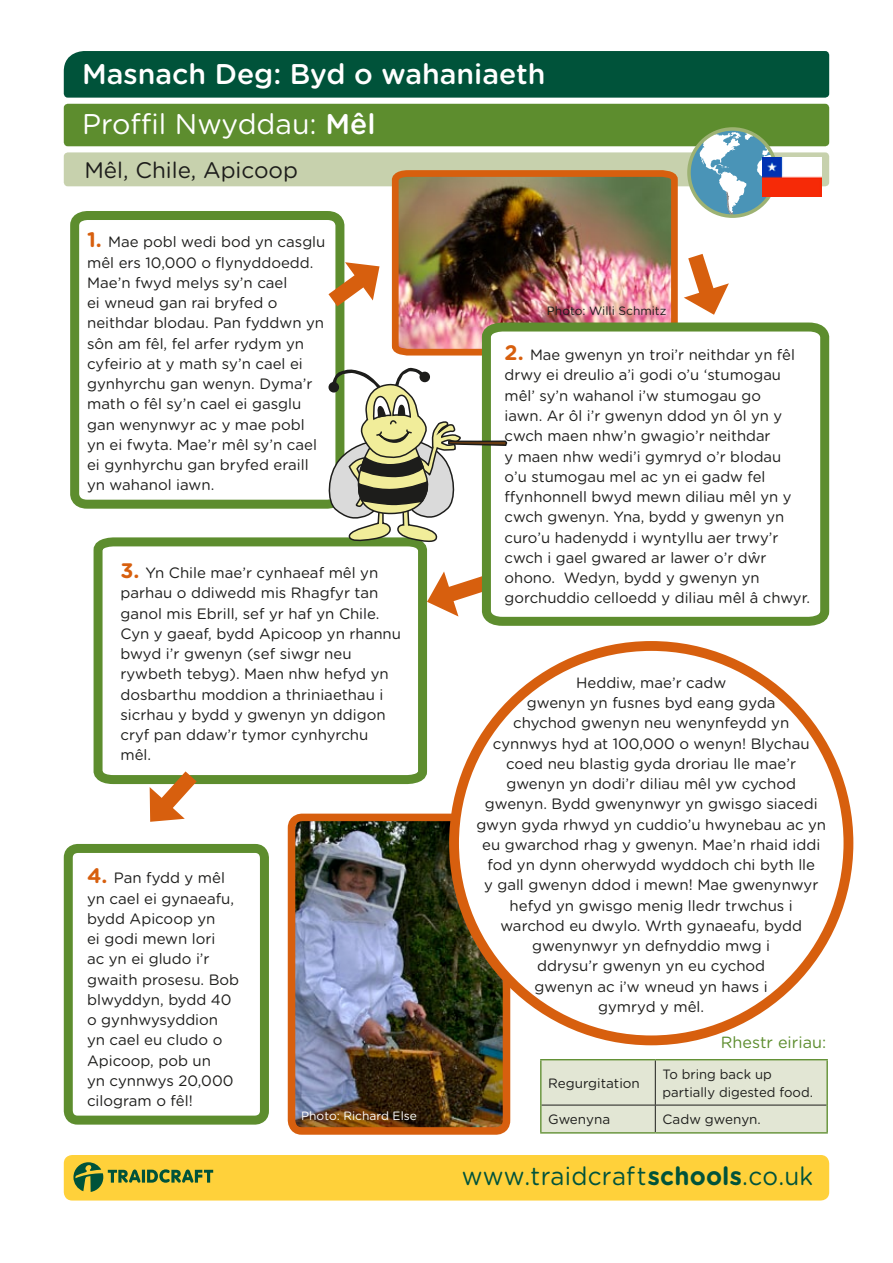
<style>
.page{position:relative;width:893px;height:1263px;background:#fff}
.page>*{position:absolute;margin:0;border:0;box-sizing:border-box;transform-origin:0 0}
.t1{font:500 28.5px/49.2px "Gotham Rounded";color:#fff}
.t2{font:25.5px "Gotham Rounded";letter-spacing:.01em;color:#00533a;scale:.95 1}
.t3{font:22.5px "Gotham Rounded";color:#1d1d1b}
.t4{font:16.2px "Gotham Rounded";color:#5d8d2e}
.t5{font:15px/20.2px "Gotham Rounded";color:#1d1d1b}
.t6{font:13.5px/17.5px "Gotham Rounded";color:#1d1d1b}
.t7{font:12px "Gotham Rounded";color:#1d1d1b}
.t8{font:12px "Gotham Rounded";color:#fff}
.s1{font-weight:400}
.s2{font-weight:700;font-size:21px;color:#d75f0e}
.s3{font-weight:700}
</style>
<div class="page">
<div style="left:64px;top:152px;width:765px;height:34px;background:#c7d1ad;border-radius:4px"></div>
<div style="left:64px;top:51px;width:765px;height:47px;background:#00533a"></div>
<div style="left:64px;top:1155px;width:765px;height:45px;background:#ffd13a;border-radius:9px"></div>
<svg style="left:73px;top:1162px;width:140px;height:30px"></svg>
<div style="left:64px;top:104px;width:765px;height:42px;background:#5d8d2e;border-radius:4px"></div>
<img style="left:297px;top:823px;width:204px;height:303px">
<div style="left:288px;top:814px;width:222px;height:321px;border:8px solid #d75f0e;border-radius:10px"></div>
<div style="left:454px;top:646px;width:394px;height:394px;background:#fff;border-radius:50%"></div>
<div style="left:449px;top:641px;width:404px;height:404px;border:10px solid #d75f0e;border-radius:50%"></div>
<svg style="left:684px;top:254px;width:45px;height:61px"></svg>
<svg style="left:70px;top:211px;width:275px;height:298px"></svg>
<svg style="left:93px;top:537px;width:335px;height:248px"></svg>
<div style="left:64px;top:844px;width:205px;height:280px;border:9px solid #5d8d2e;border-radius:9px"></div>
<hr style="left:540px;top:1059px;width:115px;height:1px;background:#5d8d2e">
<hr style="left:655px;top:1059px;width:173px;height:1px;background:#5d8d2e">
<hr style="left:826px;top:1060px;width:2px;height:45px;background:#5d8d2e">
<div style="left:540px;top:1060px;width:287px;height:72px;background:#e2e6d4"></div>
<hr style="left:826px;top:1105px;width:2px;height:27px;background:#5d8d2e">
<hr style="left:540px;top:1132px;width:115px;height:1px;background:#5d8d2e">
<hr style="left:655px;top:1132px;width:173px;height:1px;background:#5d8d2e">
<svg style="left:312px;top:255px;width:68px;height:66px"></svg>
<img style="left:389px;top:170px;width:292px;height:186px">
<svg style="left:139px;top:755px;width:73px;height:67px"></svg>
<svg style="left:477px;top:318px;width:353px;height:308px"></svg>
<svg style="left:325px;top:366px;width:182px;height:250px"></svg>
<svg style="left:689px;top:129px;width:87px;height:87px"></svg>
<div style="left:687px;top:127px;width:91px;height:91px;border:4px solid #9db273;border-radius:50%"></div>
<img style="left:763px;top:158px;width:58px;height:39px">
<h1 class="t1" style="left:82px;top:49px;width:465px">Masnach Deg: Byd o wahaniaeth<br><span class="s1">Proffil Nwyddau:</span> Mêl</h1>
<h3 class="t3" style="left:84px;top:155px;width:215px">Mêl, Chile, Apicoop</h3>
<p class="t5" style="left:87px;top:231px;width:240px"><span class="s2">1.</span> Mae pobl wedi bod yn casglu mêl ers 10,000 o flynyddoedd.<br>Mae’n fwyd melys sy’n cael<br>ei wneud gan rai bryfed o neithdar blodau. Pan fyddwn yn sôn am fêl, fel arfer rydym yn cyfeirio at y math sy’n cael ei gynhyrchu gan wenyn. Dyma’r math o fêl sy’n cael ei gasglu gan wenynwyr ac y mae pobl yn ei fwyta. Mae’r mêl sy’n cael ei gynhyrchu gan bryfed eraill yn wahanol iawn.</p>
<p class="t5" style="left:120px;top:562px;width:282px"><span class="s2">3.</span> Yn Chile mae’r cynhaeaf mêl yn parhau o ddiwedd mis Rhagfyr tan ganol mis Ebrill, sef yr haf yn Chile.<br>Cyn y gaeaf, bydd Apicoop yn rhannu bwyd i’r gwenyn (sef siwgr neu rywbeth tebyg). Maen nhw hefyd yn dosbarthu moddion a thriniaethau i sicrhau y bydd y gwenyn yn ddigon cryf pan ddaw’r tymor cynhyrchu mêl.</p>
<p class="t5" style="left:87px;top:867px;width:154px"><span class="s2">4.</span> Pan fydd y mêl yn cael ei gynaeafu, bydd Apicoop yn<br>ei godi mewn lori<br>ac yn ei gludo i’r gwaith prosesu. Bob blwyddyn, bydd 40 o gynhwysyddion yn cael eu cludo o<br>Apicoop, pob un<br>yn cynnwys 20,000 cilogram o fêl!</p>
<p class="t8" style="left:301px;top:1108px;width:117px">Photo: Richard Else</p>
<p class="t7" style="left:547px;top:302px;width:121px">Photo: Willi Schmitz</p>
<p class="t5" style="left:505px;top:344px;width:307px"><span class="s2">2.</span> Mae gwenyn yn troi’r neithdar yn fêl drwy ei dreulio a’i godi o’u ‘stumogau mêl’ sy’n wahanol i’w stumogau go<br>iawn. Ar ôl i’r gwenyn ddod yn ôl yn y cwch maen nhw’n gwagio’r neithdar<br>y maen nhw wedi’i gymryd o’r blodau<br>o’u stumogau mel ac yn ei gadw fel ffynhonnell bwyd mewn diliau mêl yn y cwch gwenyn. Yna, bydd y gwenyn yn curo’u hadenydd i wyntyllu aer trwy’r cwch i gael gwared ar lawer o’r dŵr ohono. Wedyn, bydd y gwenyn yn gorchuddio celloedd y diliau mêl â chwyr.</p>
<p class="t5" style="left:476px;top:672px;width:351px;text-align:center">Heddiw, mae’r cadw<br>gwenyn yn fusnes byd eang gyda<br>chychod gwenyn neu wenynfeydd yn<br>cynnwys hyd at 100,000 o wenyn! Blychau coed neu blastig gyda droriau lle mae’r gwenyn yn dodi’r diliau mêl yw cychod gwenyn. Bydd gwenynwyr yn gwisgo siacedi gwyn gyda rhwyd yn cuddio’u hwynebau ac yn eu gwarchod rhag y gwenyn. Mae’n rhaid iddi fod yn dynn oherwydd wyddoch chi byth lle<br>y gall gwenyn ddod i mewn! Mae gwenynwyr hefyd yn gwisgo menig lledr trwchus i warchod eu dwylo. Wrth gynaeafu, bydd gwenynwyr yn defnyddio mwg i<br>ddrysu’r gwenyn yn eu cychod<br>gwenyn ac i’w wneud yn haws i<br>gymryd y mêl.</p>
<p class="t4" style="left:721px;top:1031px;width:107px">Rhestr eiriau:</p>
<p class="t6" style="left:548px;top:1074px;width:93px">Regurgitation</p>
<p class="t6" style="left:663px;top:1065px;width:152px">To bring back up partially digested food.</p>
<p class="t6" style="left:548px;top:1110px;width:64px">Gwenyna</p>
<p class="t6" style="left:663px;top:1110px;width:100px">Cadw gwenyn.</p>
<h2 class="t2" style="left:462px;top:1158px;width:371px">www.traidcraft<span class="s3">schools</span>.co.uk</h2>
</div>
